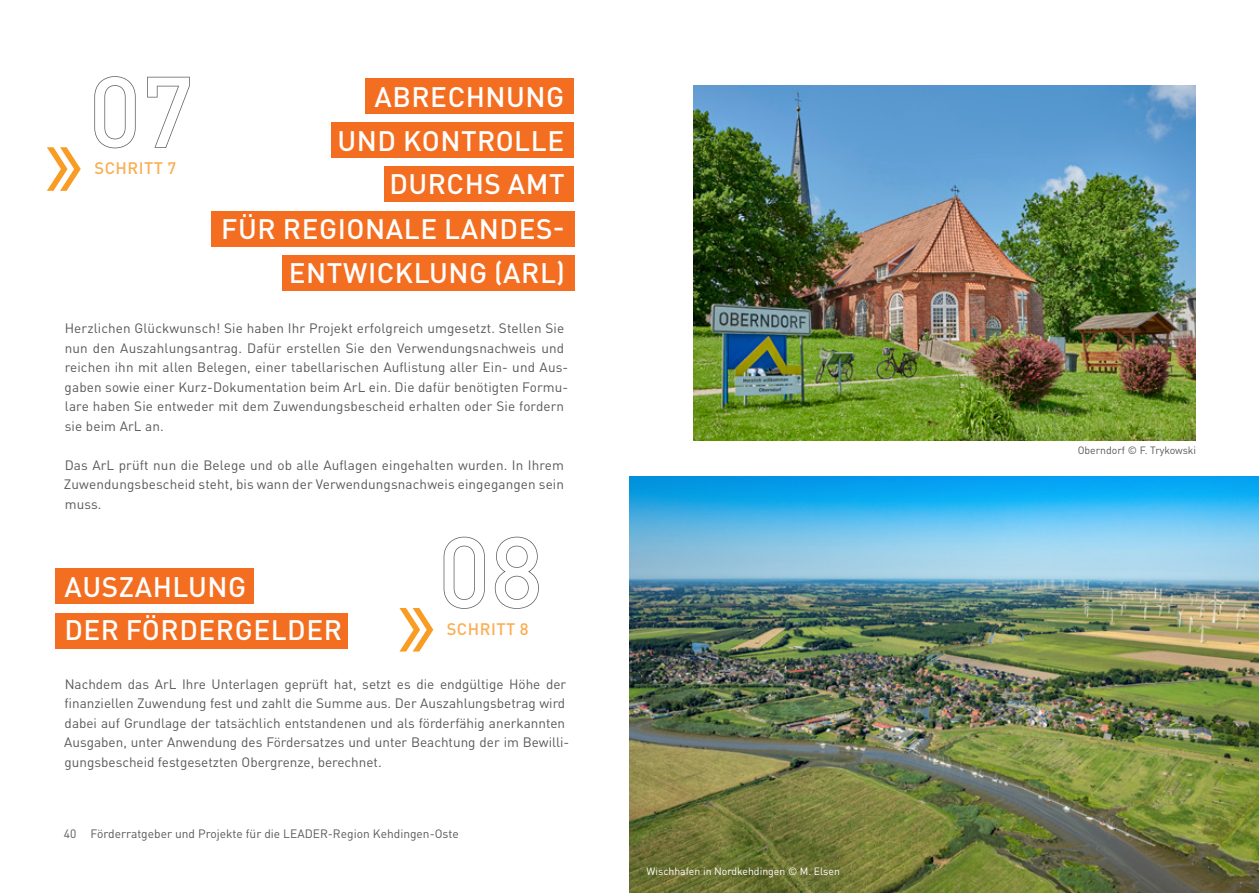
<style>
.page{position:relative;width:1259px;height:893px;background:#fff}
.page>*{position:absolute;margin:0;border:0;box-sizing:border-box;transform-origin:0 0}
.t1{font:500 27.9px/43.7px "DIN Pro";letter-spacing:.02em;color:#fff}
.t2{font:500 16.5px "DIN Pro";letter-spacing:.03em;color:#faae53}
.t3{font:13.5px/19.5px "DIN Pro";letter-spacing:.005em;color:#57585a}
.t4{font:12px "DIN Pro";color:#57585a}
.t5{font:10.5px "DIN Pro";color:#fff}
.t6{font:10.5px "DIN Pro";color:#57585a}
</style>
<div class="page">
<div style="left:211px;top:211px;width:363px;height:35px;background:#f36e21"></div>
<svg style="left:399px;top:608px;width:34px;height:44px"></svg>
<svg style="left:47px;top:147px;width:34px;height:44px"></svg>
<div style="left:56px;top:568px;width:198px;height:36px;background:#f36e21"></div>
<div style="left:56px;top:613px;width:292px;height:35px;background:#f36e21"></div>
<svg style="left:94px;top:76px;width:42px;height:72px"></svg>
<svg style="left:147px;top:77px;width:43px;height:71px"></svg>
<svg style="left:443px;top:537px;width:42px;height:72px"></svg>
<svg style="left:495px;top:537px;width:44px;height:72px"></svg>
<div style="left:282px;top:255px;width:292px;height:35px;background:#f36e21"></div>
<div style="left:332px;top:123px;width:242px;height:35px;background:#f36e21"></div>
<div style="left:366px;top:79px;width:208px;height:35px;background:#f36e21"></div>
<div style="left:384px;top:167px;width:190px;height:35px;background:#f36e21"></div>
<img style="left:629px;top:476px;width:630px;height:417px">
<img style="left:693px;top:85px;width:502px;height:355px">
<h1 class="t1" style="left:374px;top:72px;width:191px">ABRECHNUNG</h1>
<p class="t2" style="left:94px;top:155px;width:83px">SCHRITT 7</p>
<h1 class="t1" style="left:337px;top:116px;width:228px">UND KONTROLLE</h1>
<h1 class="t1" style="left:389px;top:159px;width:177px">DURCHS AMT</h1>
<h1 class="t1" style="left:221px;top:204px;width:345px">FÜR REGIONALE LANDES-</h1>
<h1 class="t1" style="left:289px;top:248px;width:278px">ENTWICKLUNG (ARL)</h1>
<p class="t3" style="left:65px;top:318px;width:505px">Herzlichen Glückwunsch! Sie haben Ihr Projekt erfolgreich umgesetzt. Stellen Sie nun den Auszahlungsantrag. Dafür erstellen Sie den Verwendungsnachweis und reichen ihn mit allen Belegen, einer tabellarischen Auflistung aller Ein- und Aus&shy;gaben sowie einer Kurz-Dokumentation beim ArL ein. Die dafür benötigten Formu&shy;lare haben Sie entweder mit dem Zuwendungsbescheid erhalten oder Sie fordern sie beim ArL an.</p>
<p class="t3" style="left:64px;top:455px;width:502px;text-align:justify">Das ArL prüft nun die Belege und ob alle Auflagen eingehalten wurden. In Ihrem Zuwendungsbescheid steht, bis wann der Verwendungsnachweis eingegangen sein muss.</p>
<h1 class="t1" style="left:64px;top:562px;width:279px">AUSZAHLUNG<br>DER FÖRDERGELDER</h1>
<p class="t2" style="left:447px;top:616px;width:83px">SCHRITT 8</p>
<p class="t3" style="left:64px;top:673px;width:506px">Nachdem das ArL Ihre Unterlagen geprüft hat, setzt es die endgültige Höhe der finanziellen Zuwendung fest und zahlt die Summe aus. Der Auszahlungsbetrag wird dabei auf Grundlage der tatsächlich entstandenen und als förderfähig anerkannten Ausgaben, unter Anwendung des Fördersatzes und unter Beachtung der im Bewilli&shy;gungsbescheid festgesetzten Obergrenze, berechnet.</p>
<p class="t4" style="left:64px;top:826px;width:396px">40 Förderratgeber und Projekte für die LEADER-Region Kehdingen-Oste</p>
<p class="t5" style="left:646px;top:863px;width:195px">Wischhafen in Nordkehdingen © M. Elsen</p>
<p class="t6" style="left:1077px;top:442px;width:120px">Oberndorf © F. Trykowski</p>
</div>
